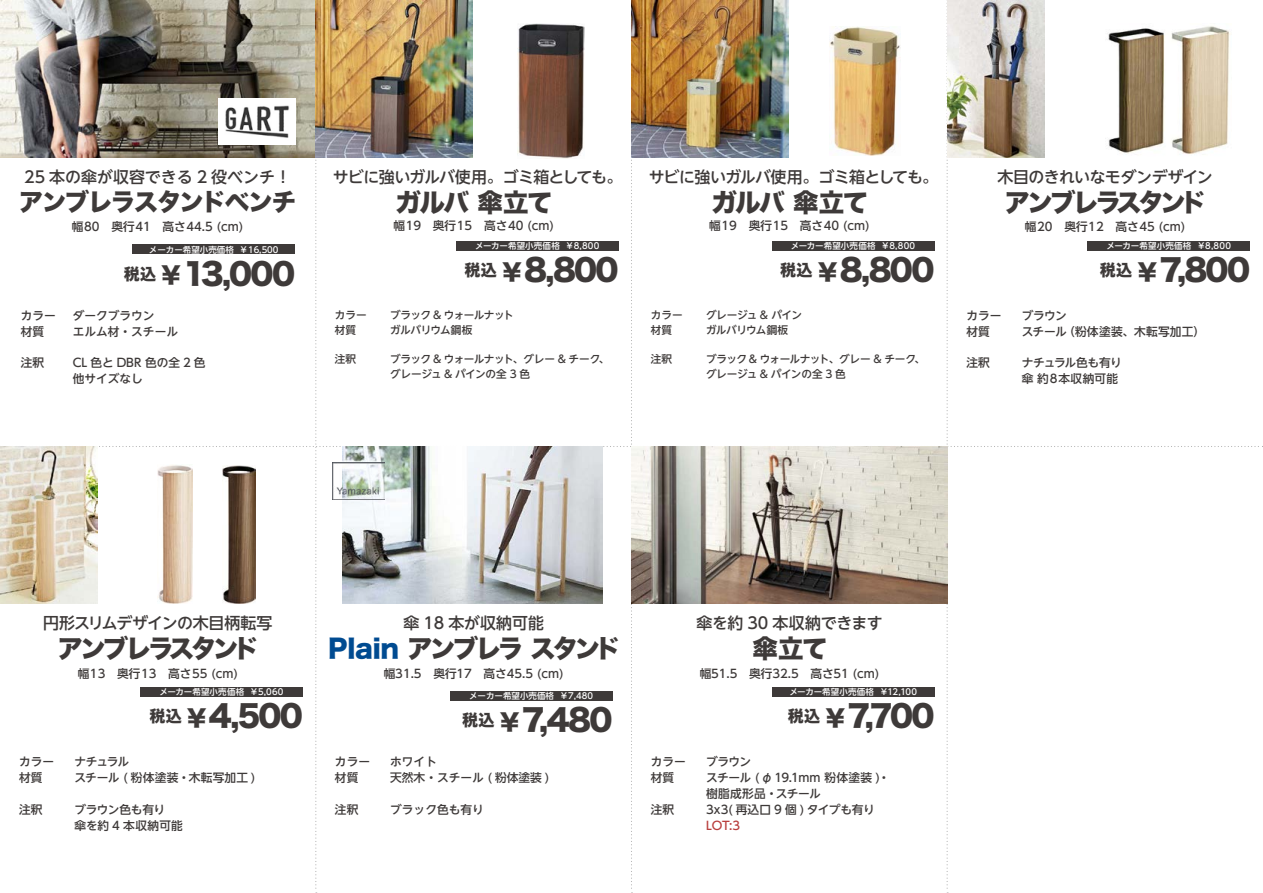
<style>
.page{position:relative;width:1263px;height:893px;background:#fff}
.page>*{position:absolute;margin:0;border:0;box-sizing:border-box;transform-origin:0 0}
.t1{font:29.7px "Hira Kaku Std W8";letter-spacing:-.055em;color:#3e3a39}
.t2{font:25.5px "Hira Kaku Std W8";letter-spacing:-.1em;color:#3e3a39}
.t3{font:25.5px "Hira Kaku Std W8";letter-spacing:-.125em;color:#3e3a39}
.t4{font:24.45px "Hira Kaku Std W8";letter-spacing:-.055em;color:#3e3a39}
.t5{font:500 15.9px "MJSUD Shin Go NT";letter-spacing:-.02em;color:#3e3a39}
.t6{font:500 15.9px "MJSUD Shin Go NT";letter-spacing:-.05em;color:#3e3a39}
.t7{font:500 15.9px "MJSUD Shin Go NT";color:#3e3a39}
.t8{font:500 11.7px/15.9px "MJSUD Shin Go NT";color:#3e3a39}
.t9{font:500 11.7px "MJSUD Shin Go NT";color:#b93f3e}
.t10{font:500 10.65px/14.9px "MJSUD Shin Go NT";letter-spacing:-.035em;color:#3e3a39}
.t11{font:500 10.65px/14.9px "MJSUD Shin Go NT";letter-spacing:-.055em;color:#3e3a39}
.t12{font:500 8.55px "MJSUD Shin Go NT";color:#fff}
.s1{font-size:23.4px}
.s2{color:#004b91}
</style>
<div class="page">
<img style="left:342px;top:446px;width:261px;height:158px">
<div style="left:450px;top:691px;width:162px;height:10px;background:#3e3a39"></div>
<img style="left:333px;top:463px;width:51px;height:37px">
<img style="left:0;top:0;width:473px;height:157px">
<div style="left:132px;top:244px;width:163px;height:10px;background:#3e3a39"></div>
<img style="left:218px;top:99px;width:77px;height:46px">
<img style="left:0;top:446px;width:98px;height:158px">
<div style="left:140px;top:687px;width:163px;height:10px;background:#3e3a39"></div>
<img style="left:158px;top:465px;width:35px;height:139px">
<img style="left:222px;top:465px;width:34px;height:139px">
<img style="left:632px;top:446px;width:315px;height:158px">
<div style="left:772px;top:687px;width:162px;height:10px;background:#3e3a39"></div>
<img style="left:947px;top:0;width:97px;height:157px">
<div style="left:1087px;top:241px;width:163px;height:9px;background:#3e3a39"></div>
<img style="left:1107px;top:26px;width:123px;height:128px">
<img style="left:632px;top:0;width:156px;height:157px">
<div style="left:456px;top:241px;width:163px;height:9px;background:#3e3a39"></div>
<div style="left:772px;top:241px;width:162px;height:9px;background:#3e3a39"></div>
<img style="left:518px;top:24px;width:67px;height:134px">
<img style="left:829px;top:27px;width:71px;height:128px">
<h3 class="t7" style="left:24px;top:166px;width:268px">25 本の傘が収容できる 2 役ベンチ！</h3>
<h3 class="t4" style="left:19px;top:189px;width:279px">アンブレラスタンドベンチ</h3>
<p class="t8" style="left:72px;top:219px;width:173px">幅80　奥行41　高さ44.5 (cm)</p>
<p class="t8" style="left:21px;top:307px;width:37px">カラー材質</p>
<p class="t8" style="left:21px;top:355px;width:25px">注釈</p>
<p class="t12" style="left:149px;top:243px;width:131px">メーカー希望小売価格 ￥16,500</p>
<h1 class="t1" style="left:124px;top:257px;width:173px"><sup>税込</sup> <span class="s1">¥</span> 13,000</h1>
<p class="t8" style="left:73px;top:307px;width:107px">ダークブラウン<br>エルム材・スチール</p>
<p class="t8" style="left:73px;top:355px;width:134px">CL 色と DBR 色の全 2 色他サイズなし</p>
<h3 class="t6" style="left:333px;top:166px;width:291px">サビに強いガルバ使用。ゴミ箱としても。</h3>
<h3 class="t6" style="left:649px;top:166px;width:291px">サビに強いガルバ使用。ゴミ箱としても。</h3>
<h2 class="t2" style="left:396px;top:188px;width:158px">ガルバ 傘立て</h2>
<h2 class="t2" style="left:711px;top:188px;width:158px">ガルバ 傘立て</h2>
<p class="t8" style="left:393px;top:218px;width:162px">幅19　奥行15　高さ40 (cm)</p>
<p class="t8" style="left:709px;top:218px;width:162px">幅19　奥行15　高さ40 (cm)</p>
<h1 class="t1" style="left:465px;top:253px;width:156px"><sup>税込</sup> <span class="s1">¥</span> 8,800</h1>
<h1 class="t1" style="left:780px;top:253px;width:156px"><sup>税込</sup> <span class="s1">¥</span> 8,800</h1>
<p class="t12" style="left:475px;top:240px;width:126px">メーカー希望小売価格 ￥8,800</p>
<p class="t12" style="left:791px;top:240px;width:126px">メーカー希望小売価格 ￥8,800</p>
<p class="t10" style="left:335px;top:307px;width:33px">カラー材質</p>
<p class="t10" style="left:335px;top:352px;width:23px">注釈</p>
<p class="t11" style="left:390px;top:307px;width:125px">ブラック &amp; ウォールナットガルバリウム鋼板</p>
<p class="t10" style="left:390px;top:352px;width:221px">ブラック &amp; ウォールナット、グレー &amp; チーク、グレージュ &amp; パインの全 3 色</p>
<p class="t10" style="left:651px;top:307px;width:33px">カラー材質</p>
<p class="t10" style="left:651px;top:352px;width:23px">注釈</p>
<p class="t10" style="left:706px;top:307px;width:98px">グレージュ &amp; パインガルバリウム鋼板</p>
<p class="t10" style="left:706px;top:352px;width:221px">ブラック &amp; ウォールナット、グレー &amp; チーク、グレージュ &amp; パインの全 3 色</p>
<h3 class="t5" style="left:997px;top:166px;width:217px">木目のきれいなモダンデザイン</h3>
<h2 class="t3" style="left:1004px;top:188px;width:203px">アンブレラスタンド</h2>
<p class="t8" style="left:1025px;top:219px;width:162px">幅20　奥行12　高さ45 (cm)</p>
<p class="t12" style="left:1106px;top:240px;width:126px">メーカー希望小売価格 ￥8,800</p>
<p class="t8" style="left:966px;top:307px;width:37px">カラー材質</p>
<p class="t8" style="left:966px;top:355px;width:25px">注釈</p>
<h1 class="t1" style="left:1100px;top:253px;width:152px"><sup>税込</sup> <span class="s1">¥</span> 7,800</h1>
<p class="t8" style="left:1022px;top:307px;width:185px">ブラウン<br>スチール（粉体塗装、木転写加工）</p>
<p class="t8" style="left:1022px;top:355px;width:102px">ナチュラル色も有り傘 約8本収納可能</p>
<h3 class="t5" style="left:43px;top:612px;width:231px">円形スリムデザインの木目柄転写</h3>
<h2 class="t3" style="left:57px;top:634px;width:203px">アンブレラスタンド</h2>
<p class="t8" style="left:78px;top:665px;width:162px">幅13　奥行13　高さ55 (cm)</p>
<p class="t12" style="left:160px;top:686px;width:126px">メーカー希望小売価格 ￥5,060</p>
<p class="t8" style="left:19px;top:753px;width:37px">カラー材質</p>
<p class="t8" style="left:19px;top:801px;width:25px">注釈</p>
<h1 class="t1" style="left:149px;top:700px;width:155px"><sup>税込</sup> <span class="s1">¥</span> 4,500</h1>
<p class="t8" style="left:74px;top:753px;width:182px">ナチュラル<br>スチール ( 粉体塗装・木転写加工 )</p>
<p class="t8" style="left:74px;top:801px;width:110px">ブラウン色も有り<br>傘を約 4 本収納可能</p>
<h3 class="t7" style="left:403px;top:612px;width:142px">傘 18 本が収納可能</h3>
<h2 class="t2" style="left:328px;top:634px;width:294px"><span class="s2">Plain</span> アンブレラ スタンド</h2>
<p class="t8" style="left:384px;top:665px;width:181px">幅31.5　奥行17　高さ45.5 (cm)</p>
<p class="t12" style="left:469px;top:690px;width:126px">メーカー希望小売価格 ￥7,480</p>
<p class="t8" style="left:335px;top:753px;width:37px">カラー材質</p>
<p class="t8" style="left:335px;top:801px;width:25px">注釈</p>
<h1 class="t1" style="left:462px;top:704px;width:152px"><sup>税込</sup> <span class="s1">¥</span> 7,480</h1>
<p class="t8" style="left:390px;top:753px;width:160px">ホワイト<br>天然木・スチール ( 粉体塗装 )</p>
<p class="t8" style="left:390px;top:801px;width:95px">ブラック色も有り</p>
<p class="t8" style="left:651px;top:753px;width:37px">カラー材質</p>
<p class="t8" style="left:651px;top:801px;width:25px">注釈</p>
<h3 class="t5" style="left:696px;top:612px;width:188px">傘を約 30 本収納できます</h3>
<h2 class="t2" style="left:752px;top:634px;width:76px">傘立て</h2>
<p class="t8" style="left:700px;top:665px;width:181px">幅51.5　奥行32.5　高さ51 (cm)</p>
<p class="t12" style="left:789px;top:686px;width:129px">メーカー希望小売価格 ￥12,100</p>
<h1 class="t1" style="left:788px;top:700px;width:148px"><sup>税込</sup> <span class="s1">¥</span> 7,700</h1>
<p class="t8" style="left:706px;top:753px;width:185px">ブラウン<br>スチール ( φ19.1mm 粉体塗装 )・樹脂成形品・スチール<br>3x3( 再込口 9 個 ) タイプも有り</p>
<p class="t9" style="left:706px;top:817px;width:35px">LOT:3</p>
</div>
